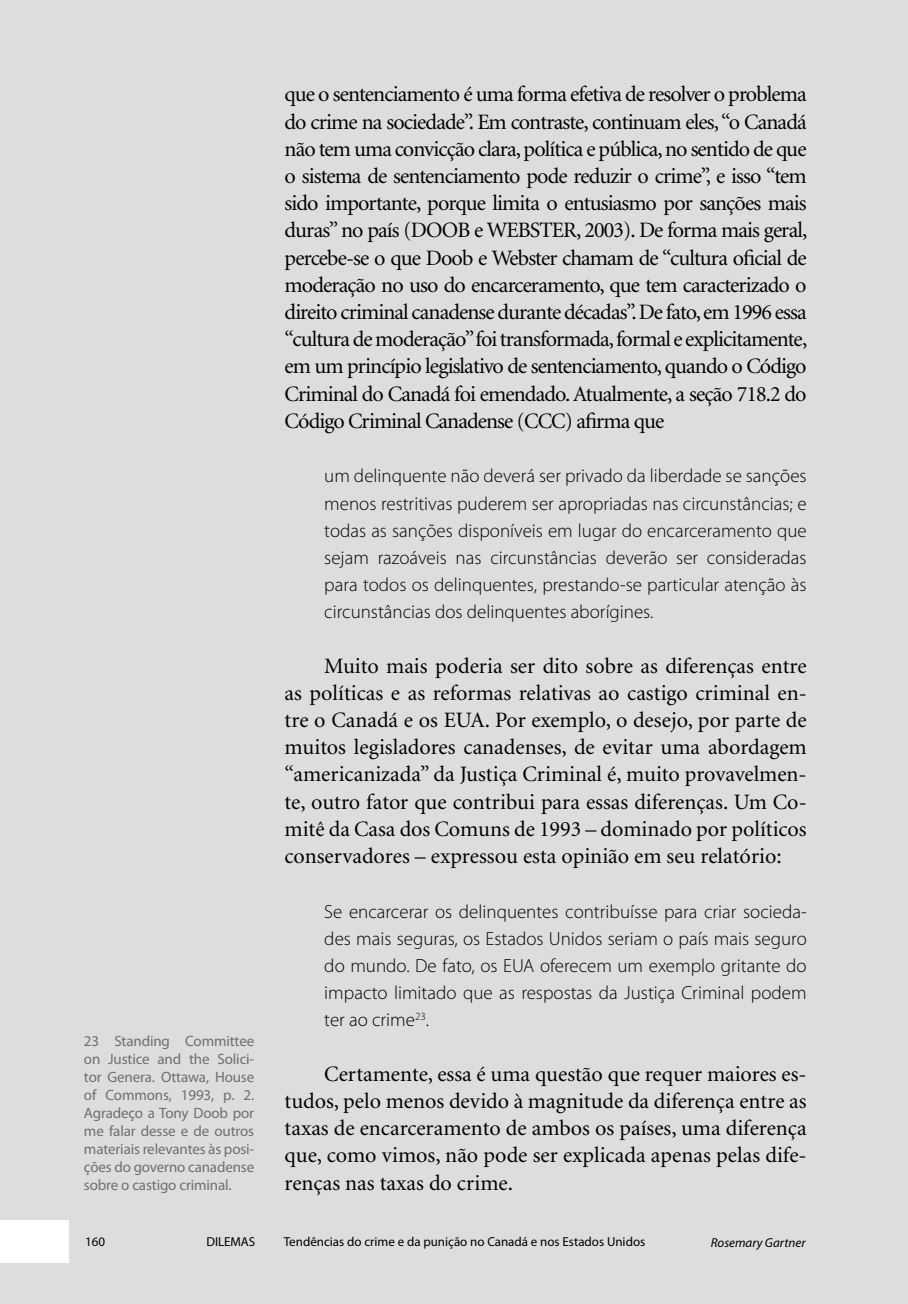
<style>
.page{position:relative;width:908px;height:1304px;background:#fff}
.page>*{position:absolute;margin:0;border:0;box-sizing:border-box;transform-origin:0 0}
.t1{font:22px/27.2px "Minion";letter-spacing:-.005em;color:#000;text-align:justify}
.t2{font:300 19px/27.2px "Myriad Pro";color:#000;text-align:justify}
.t3{font:15px/18px "Myriad Pro";letter-spacing:-.01em;color:#6d6f71;text-align:justify}
.t4{font:13px "Myriad Pro";color:#000}
.t5{font:italic 13px "Myriad Pro";color:#000}
</style>
<div class="page">
<div style="left:0;top:0;width:907px;height:1304px;background:#dcddde"></div>
<div style="left:0;top:1220px;width:68px;height:43px;background:#fff"></div>
<p class="t3" style="left:84px;top:1032px;width:172px">23 Standing Committee on Justice and the Solici&shy;tor Genera. Ottawa, House of Commons, 1993, p. 2.<br>Agradeço a Tony Doob por me falar desse e de outros materiais relevantes às posi&shy;ções do governo canadense sobre o castigo criminal.</p>
<p class="t1" style="left:284px;top:82px;width:524px">que o sentenciamento é uma forma efetiva de resolver o problema do crime na sociedade”. Em contraste, continuam eles, “o Canadá não tem uma convicção clara, política e pública, no sentido de que o sistema de sentenciamento pode reduzir o crime”, e isso “tem sido importante, porque limita o entusiasmo por sanções mais duras” no país (DOOB e WEBSTER, 2003). De forma mais geral, percebe-se o que Doob e Webster chamam de “cultura oficial de moderação no uso do encarceramento, que tem caracterizado o direito criminal canadense durante décadas”. De fato, em 1996 essa “cultura de moderação” foi transformada, formal e explicitamente, em um princípio legislativo de sentenciamento, quando o Código Criminal do Canadá foi emendado. Atualmente, a seção 718.2 do Código Criminal Canadense (CCC) afirma que</p>
<p class="t2" style="left:324px;top:462px;width:483px">um delinquente não deverá ser privado da liberdade se sanções menos restritivas puderem ser apropriadas nas circunstâncias; e todas as sanções disponíveis em lugar do encarceramento que sejam razoáveis nas circunstâncias deverão ser consideradas para todos os delinquentes, prestando-se particular atenção às circunstâncias dos delinquentes aborígines.</p>
<p class="t1" style="left:284px;top:653px;width:523px;text-indent:40px">Muito mais poderia ser dito sobre as diferenças entre as políticas e as reformas relativas ao castigo criminal en&shy;tre o Canadá e os EUA. Por exemplo, o desejo, por parte de muitos legisladores canadenses, de evitar uma abordagem “americanizada” da Justiça Criminal é, muito provavelmen&shy;te, outro fator que contribui para essas diferenças. Um Co&shy;mitê da Casa dos Comuns de 1993 – dominado por políticos conservadores – expressou esta opinião em seu relatório:</p>
<p class="t2" style="left:324px;top:897px;width:483px">Se encarcerar os delinquentes contribuísse para criar socieda&shy;des mais seguras, os Estados Unidos seriam o país mais seguro do mundo. De fato, os EUA oferecem um exemplo gritante do impacto limitado que as respostas da Justiça Criminal podem ter ao crime<sup>23</sup>.</p>
<p class="t1" style="left:284px;top:1061px;width:523px;text-indent:40px">Certamente, essa é uma questão que requer maiores es&shy;tudos, pelo menos devido à magnitude da diferença entre as taxas de encarceramento de ambos os países, uma diferença que, como vimos, não pode ser explicada apenas pelas dife&shy;renças nas taxas do crime.</p>
<p class="t4" style="left:85px;top:1234px;width:22px">160</p>
<p class="t4" style="left:206px;top:1234px;width:50px">DILEMAS</p>
<p class="t4" style="left:283px;top:1234px;width:363px">Tendências do crime e da punição no Canadá e nos Estados Unidos</p>
<p class="t5" style="left:710px;top:1234px;width:96px">Rosemary Gartner</p>
</div>
